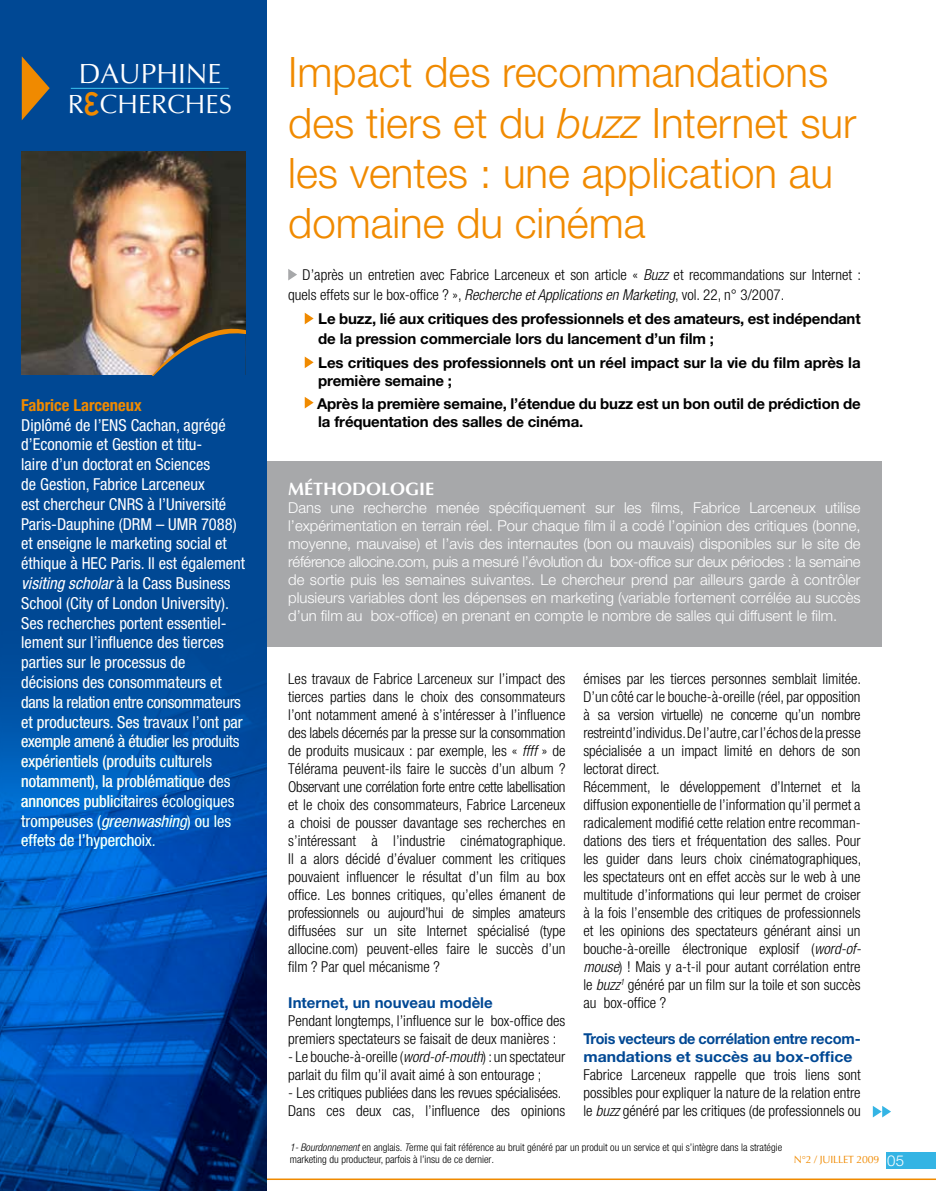
<style>
.page{position:relative;width:936px;height:1191px;background:#fff}
.page>*{position:absolute;margin:0;border:0;box-sizing:border-box;transform-origin:0 0}
.t1{font:300 42px/50.4px "Helvetica Neue";color:#f08a00}
.t2{font:27.9px "Optima";color:#fff}
.t3{font:26.4px "Optima";color:#fff}
.t4{font:700 18px "Optima";color:#fff}
.t5{font:condensed 16.5px/19.8px "Helvetica Neue";color:#fff}
.t6{font:700 condensed 16.5px "Helvetica Neue";color:#f08a00}
.t7{font:300 condensed 15px/18px "Helvetica Neue";color:#000}
.t8{font:300 15px/18px "Helvetica Neue";color:#fff;text-align:justify}
.t9{font:700 15px/18px "Helvetica Neue";letter-spacing:-.01em;color:#000}
.t10{font:700 15px/18px "Helvetica Neue";color:#004894;scale:.96 1}
.t11{font:700 15px "Helvetica Neue";color:#004894}
.t12{font:300 condensed 10.5px/12.6px "Helvetica Neue";color:#000}
.t13{font:10.5px "Optima";letter-spacing:-.02em;color:#f08a00}
.s1{font-family:"Arial Narrow";font-size:43.5px;color:#f08a00}
.s2{font-style:italic}
.s3{font-family:"Helvetica Neue";font-weight:300;font-size:15px;color:#fff}
</style>
<div class="page">
<div style="left:886px;top:1152px;width:49px;height:16px;background:#34b4e4"></div>
<hr style="left:0;top:1178px;width:935px;height:2px;background:#f08a00">
<div style="left:0;top:0;width:267px;height:1191px;background:#004894"></div>
<svg style="left:22px;top:56px;width:28px;height:64px"></svg>
<img style="left:22px;top:151px;width:223px;height:224px">
<svg style="left:288px;top:269px;width:9px;height:11px"></svg>
<svg style="left:305px;top:313px;width:8px;height:11px"></svg>
<svg style="left:305px;top:356px;width:8px;height:12px"></svg>
<svg style="left:305px;top:397px;width:8px;height:11px"></svg>
<div style="left:267px;top:460px;width:614px;height:186px;background:#a7a8aa"></div>
<svg style="left:151px;top:327px;width:95px;height:49px"></svg>
<svg style="left:872px;top:1106px;width:19px;height:11px"></svg>
<img style="left:0;top:681px;width:267px;height:510px">
<hr style="left:71px;top:88px;width:158px;height:1px;background:#34b4e4">
<h2 class="t2" style="left:79px;top:57px;width:144px">DAUPHINE</h2>
<h3 class="t3" style="left:68px;top:89px;width:166px">R<span class="s1">ε</span>CHERCHES</h3>
<p class="t6" style="left:21px;top:395px;width:122px">Fabrice Larceneux</p>
<p class="t5" style="left:21px;top:415px;width:225px">Diplômé de l’ENS Cachan, agrégé d’Economie et Gestion et titu-<br>laire d’un doctorat en Sciences<br>de Gestion, Fabrice Larceneux<br>est chercheur CNRS à l’Université Paris-Dauphine (DRM – UMR 7088) et enseigne le marketing social et éthique à HEC Paris. Il est également <span class="s2">visiting scholar</span> à la Cass Business School (City of London University).<br>Ses recherches portent essentiel&shy;lement sur l’influence des tierces parties sur le processus de décisions des consommateurs et dans la relation entre consommateurs et producteurs. Ses travaux l’ont par exemple amené à étudier les produits expérientiels (produits culturels notamment), la problématique des annonces publicitaires écologiques trompeuses (<span class="s2">greenwashing</span>) ou les effets de l’hyperchoix.</p>
<h1 class="t1" style="left:288px;top:46px;width:569px">Impact des recommandations des tiers et du <span class="s2">buzz</span> Internet sur les ventes : une application au domaine du cinéma</h1>
<p class="t7" style="left:288px;top:265px;width:574px;line-height:19.8px;text-indent:14px">D’après un entretien avec Fabrice Larceneux et son article « <span class="s2">Buzz</span> et recommandations sur Internet : quels effets sur le box-office ? », <span class="s2">Recherche et Applications en Marketing</span>, vol. 22, n° 3/2007.</p>
<p class="t9" style="left:318px;top:309px;width:544px;line-height:19.8px">Le buzz, lié aux critiques des professionnels et des amateurs, est indépendant de la pression commerciale lors du lancement d’un film ;</p>
<p class="t9" style="left:318px;top:353px;width:544px">Les critiques des professionnels ont un réel impact sur la vie du film après la première semaine ;</p>
<p class="t9" style="left:317px;top:394px;width:545px">Après la première semaine, l’étendue du buzz est un bon outil de prédiction de la fréquentation des salles de cinéma.</p>
<p class="t4" style="left:288px;top:478px;width:147px">MÉTHODOLOGIE</p>
<p class="t8" style="left:288px;top:498px;width:574px">Dans une recherche menée spécifiquement sur les films, Fabrice Larceneux utilise l’expérimentation en terrain réel. Pour chaque film il a codé l’opinion des critiques (bonne, moyenne, mauvaise) et l’avis des internautes (bon ou mauvais) disponibles sur le site de référence allocine.com, puis a mesuré l’évolution du box-office sur deux périodes : la semaine de sortie puis les semaines suivantes. Le chercheur prend par ailleurs garde à contrôler plusieurs variables dont les dépenses en marketing (variable fortement corrélée au succès d’un film au box-office) en prenant en compte le nombre de salles qui diffusent le film.</p>
<p class="t7" style="left:288px;top:670px;width:279px;text-align:justify">Les travaux de Fabrice Larceneux sur l’impact des tierces parties dans le choix des consommateurs l’ont notamment amené à s’intéresser à l’influence des labels décernés par la presse sur la consommation de produits musicaux : par exemple, les « <span class="s2">ffff</span> » de Télérama peuvent-ils faire le succès d’un album ?<br>Observant une corrélation forte entre cette labellisation et le choix des consommateurs, Fabrice Larceneux a choisi de pousser davantage ses recherches en s’intéressant à l’industrie cinématographique.<br>Il a alors décidé d’évaluer comment les critiques pouvaient influencer le résultat d’un film au box office. Les bonnes critiques, qu’elles émanent de professionnels ou aujourd’hui de simples amateurs diffusées sur un site Internet spécialisé (type allocine.com) peuvent-elles faire le succès d’un film ? Par quel mécanisme ?</p>
<p class="t11" style="left:288px;top:993px;width:206px">Internet, un nouveau modèle</p>
<p class="t7" style="left:288px;top:1012px;width:279px">Pendant longtemps, l’influence sur le box-office des premiers spectateurs se faisait de deux manières :</p>
<p class="t7" style="left:288px;top:1048px;width:279px">- Le bouche-à-oreille (<span class="s2">word-of-mouth</span>) : un spectateur parlait du film qu’il avait aimé à son entourage ;</p>
<p class="t7" style="left:288px;top:1084px;width:279px">- Les critiques publiées dans les revues spécialisées.<br>Dans ces deux cas, l’influence des opinions</p>
<p class="t7" style="left:583px;top:670px;width:279px">émises par les tierces personnes semblait limitée.<br>D’un côté car le bouche-à-oreille (réel, par opposition à sa version virtuelle) ne concerne qu’un nombre restreint d’individus. De l’autre, car l’échos de la presse spécialisée a un impact limité en dehors de son lectorat direct.<br>Récemment, le développement d’Internet et la diffusion exponentielle de l’information qu’il permet a radicalement modifié cette relation entre recomman&shy;dations des tiers et fréquentation des salles. Pour les guider dans leurs choix cinématographiques, les spectateurs ont en effet accès sur le web à une multitude d’informations qui leur permet de croiser à la fois l’ensemble des critiques de professionnels et les opinions des spectateurs générant ainsi un bouche-à-oreille électronique explosif (<span class="s2">word-of&shy;mouse</span>) ! Mais y a-t-il pour autant corrélation entre le <span class="s2">buzz</span><sup>1</sup> généré par un film sur la toile et son succès au box-office ?</p>
<p class="t10" style="left:583px;top:1029px;width:290px">Trois vecteurs de corrélation entre recom&shy;mandations et succès au box-office</p>
<p class="t7" style="left:583px;top:1066px;width:279px;text-align:justify">Fabrice Larceneux rappelle que trois liens sont possibles pour expliquer la nature de la relation entre le <span class="s2">buzz</span> généré par les critiques (de professionnels ou</p>
<p class="t12" style="left:290px;top:1140px;width:494px"><span class="s2">1- Bourdonnement</span> en anglais. <span class="s2">T</span>erme qui fait référence au bruit généré par un produit ou un service et qui s’intègre dans la stratégie marketing du producteur, parfois à l’insu de ce dernier<span class="s2">.</span></p>
<p class="t13" style="left:793px;top:1153px;width:111px">N°2 / JUI LLET 2009 <span class="s3">3</span></p>
<p class="t8" style="left:887px;top:1151px;width:18px">05</p>
</div>
